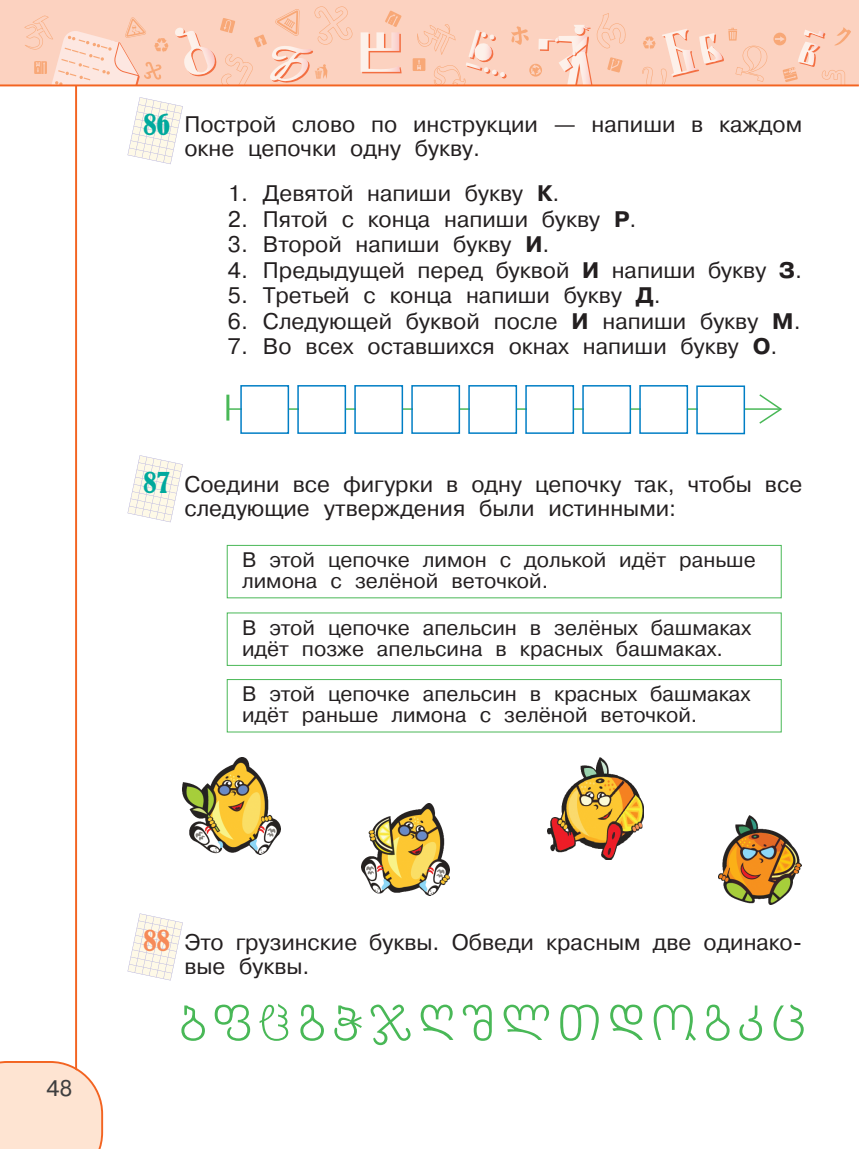
<style>
.page{position:relative;width:859px;height:1149px;background:#fff}
.page>*{position:absolute;margin:0;border:0;box-sizing:border-box;transform-origin:0 0}
.t1{font:condensed 27px "Bernard";color:#00a99d}
.t2{font:condensed 27px "Bernard";color:#f68a58}
.t3{font:22.5px/24px "Pragmatica Book AC";color:#231f20}
.t4{font:22.5px "Pragmatica Book AC";color:#3e3e3f}
.t5{font:21px/21px "Pragmatica Book AC";color:#231f20}
.s1{font-family:"Pragmatica Bold AC"}
</style>
<div class="page">
<hr style="left:75px;top:42px;width:2px;height:1038px;background:#f36421">
<div style="left:0;top:0;width:859px;height:85px;background:#fcd2c0"></div>
<svg style="left:773px;top:33px;width:13px;height:12px"></svg>
<svg style="left:385px;top:10px;width:17px;height:17px"></svg>
<svg style="left:24px;top:15px;width:144px;height:69px"></svg>
<svg style="left:196px;top:6px;width:156px;height:78px"></svg>
<svg style="left:362px;top:34px;width:40px;height:39px"></svg>
<svg style="left:642px;top:28px;width:126px;height:56px"></svg>
<img style="left:175px;top:27px;width:41px;height:49px">
<img style="left:270px;top:45px;width:42px;height:36px">
<img style="left:361px;top:32px;width:39px;height:40px">
<svg style="left:413px;top:13px;width:213px;height:71px"></svg>
<img style="left:573px;top:36px;width:14px;height:17px">
<img style="left:699px;top:33px;width:23px;height:31px">
<img style="left:662px;top:29px;width:36px;height:47px">
<svg style="left:775px;top:28px;width:76px;height:56px"></svg>
<img style="left:803px;top:30px;width:21px;height:7px">
<img style="left:798px;top:42px;width:21px;height:23px">
<svg style="left:0;top:1060px;width:103px;height:88px;background:#fde1ce"></svg>
<hr style="left:0;top:84px;width:859px;height:2px;background:#f36421">
<svg style="left:128px;top:97px;width:55px;height:67px"></svg>
<svg style="left:128px;top:455px;width:55px;height:67px"></svg>
<svg style="left:128px;top:913px;width:55px;height:67px"></svg>
<div style="left:227px;top:545px;width:555px;height:53px;border:1px solid #49b857"></div>
<div style="left:227px;top:679px;width:555px;height:53px;border:1px solid #49b857"></div>
<hr style="left:227px;top:408px;width:554px;height:1px;background:#49b857">
<hr style="left:226px;top:394px;width:3px;height:26px;background:#49b857">
<svg style="left:758px;top:394px;width:24px;height:30px"></svg>
<div style="left:242px;top:386px;width:46px;height:46px;background:#fff"></div>
<div style="left:240px;top:385px;width:49px;height:49px;border:2px solid #007ec5"></div>
<div style="left:299px;top:386px;width:46px;height:46px;background:#fff"></div>
<div style="left:297px;top:385px;width:49px;height:49px;border:2px solid #007ec5"></div>
<div style="left:356px;top:386px;width:46px;height:46px;background:#fff"></div>
<div style="left:354px;top:385px;width:49px;height:49px;border:2px solid #007ec5"></div>
<div style="left:413px;top:386px;width:46px;height:46px;background:#fff"></div>
<div style="left:411px;top:385px;width:49px;height:49px;border:2px solid #007ec5"></div>
<div style="left:470px;top:386px;width:46px;height:46px;background:#fff"></div>
<div style="left:468px;top:385px;width:49px;height:49px;border:2px solid #007ec5"></div>
<div style="left:527px;top:386px;width:46px;height:46px;background:#fff"></div>
<div style="left:525px;top:385px;width:49px;height:49px;border:2px solid #007ec5"></div>
<div style="left:584px;top:386px;width:46px;height:46px;background:#fff"></div>
<div style="left:582px;top:385px;width:49px;height:49px;border:2px solid #007ec5"></div>
<div style="left:641px;top:386px;width:45px;height:46px;background:#fff"></div>
<div style="left:639px;top:385px;width:49px;height:49px;border:2px solid #007ec5"></div>
<div style="left:698px;top:387px;width:45px;height:45px;background:#fff"></div>
<div style="left:696px;top:385px;width:49px;height:49px;border:2px solid #007ec5"></div>
<svg style="left:181px;top:1004px;width:623px;height:40px"></svg>
<img style="left:182px;top:757px;width:98px;height:97px">
<img style="left:362px;top:803px;width:88px;height:91px">
<img style="left:547px;top:757px;width:97px;height:102px">
<img style="left:718px;top:815px;width:83px;height:89px">
<p class="t1" style="left:143px;top:110px;width:28px">86</p>
<p class="t3" style="left:184px;top:114px;width:619px">Построй слово по инструкции — напиши в каждом окне цепочки одну букву.</p>
<p class="t3" style="left:228px;top:183px;width:333px">1. Девятой напиши букву <span class="s1">К</span>.</p>
<p class="t3" style="left:228px;top:209px;width:410px">2. Пятой с конца напиши букву <span class="s1">Р</span>.</p>
<p class="t3" style="left:228px;top:234px;width:323px">3. Второй напиши букву <span class="s1">И</span>.</p>
<p class="t3" style="left:228px;top:260px;width:576px">4. Предыдущей перед буквой <span class="s1">И</span> напиши букву <span class="s1">З</span>.</p>
<p class="t3" style="left:228px;top:285px;width:434px">5. Третьей с конца напиши букву <span class="s1">Д</span>.</p>
<p class="t3" style="left:228px;top:311px;width:574px">6. Следующей буквой после <span class="s1">И</span> напиши букву <span class="s1">М</span>.</p>
<p class="t3" style="left:228px;top:336px;width:551px">7. Во всех оставшихся окнах напиши букву <span class="s1">О</span>.</p>
<p class="t1" style="left:143px;top:468px;width:28px">87</p>
<p class="t3" style="left:184px;top:474px;width:619px">Соедини все фигурки в одну цепочку так, чтобы все следующие утверждения были истинными:</p>
<p class="t5" style="left:242px;top:551px;width:515px">В этой цепочке лимон с долькой идёт раньше лимона с зелёной веточкой.</p>
<p class="t5" style="left:242px;top:618px;width:511px">В этой цепочке апельсин в зелёных башмаках идёт позже апельсина в красных башмаках.</p>
<p class="t5" style="left:242px;top:685px;width:510px">В этой цепочке апельсин в красных башмаках идёт раньше лимона с зелёной веточкой.</p>
<p class="t4" style="left:47px;top:1079px;width:28px">48</p>
<p class="t2" style="left:143px;top:925px;width:28px">88</p>
<p class="t3" style="left:184px;top:932px;width:619px">Это грузинские буквы. Обведи красным две одинако&shy;вые буквы.</p>
</div>
